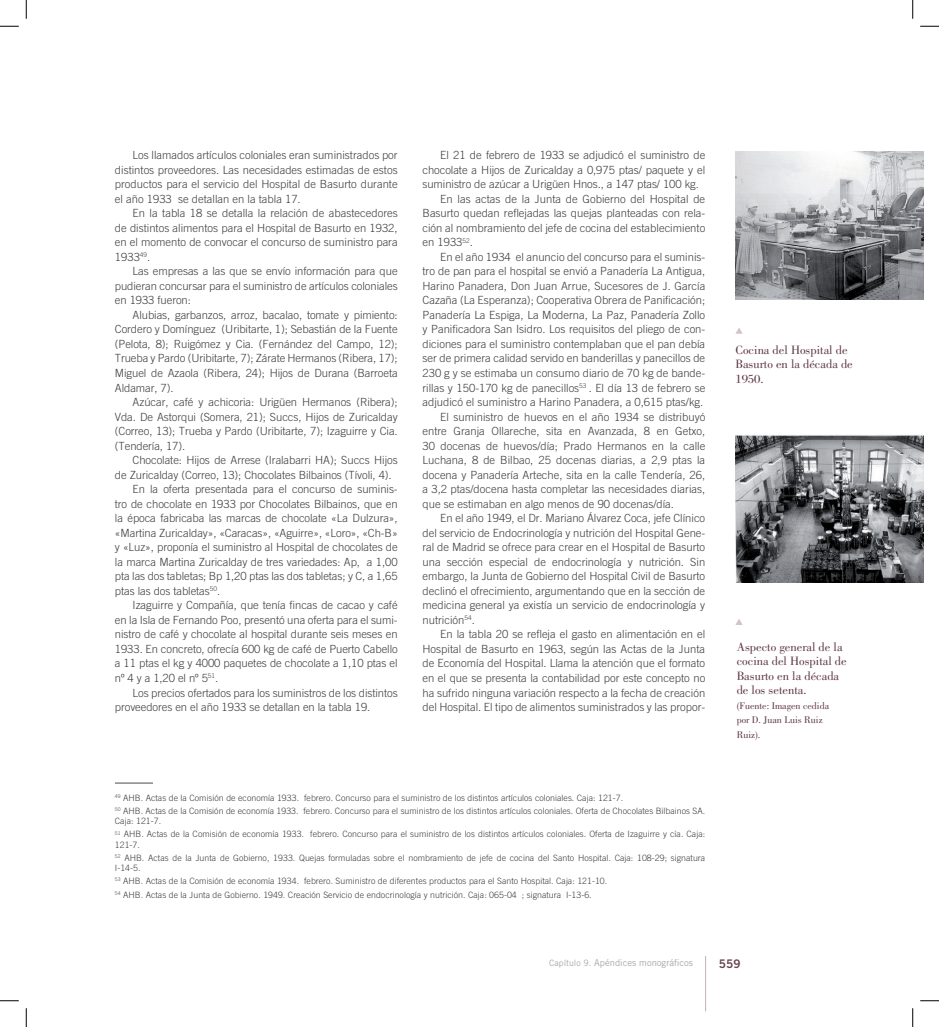
<style>
.page{position:relative;width:939px;height:1027px;background:#fff}
.page>*{position:absolute;margin:0;border:0;box-sizing:border-box;transform-origin:0 0}
._04_Pie_de_Foto_ok{font:12.5px/14.5px "Bodoni";color:#5e3744}
.t1{font:11.88px "Trade Gothic Bold Two";color:#6a454e}
._00_texto_corrido{font:300 11.25px/14.5px "Trade Gothic";letter-spacing:-.005em;color:#3e3e3f;text-align:justify}
._04_Pie_de_Foto_ok-2{font:10px/14.5px "Bodoni";color:#5e3744}
.t2{font:9.38px "Trade Gothic";color:#a7a8ac}
.Pie_de_pag{font:300 8.75px/10.2px "Trade Gothic";letter-spacing:.005em;color:#3e3e3f}
.s1{font-size:8.75px}
</style>
<div class="page">
<hr style="left:705px;top:956px;width:1px;height:55px;background:#c0aeaf">
<img style="left:735px;top:152px;width:188px;height:147px">
<img style="left:735px;top:435px;width:188px;height:147px">
<svg style="left:735px;top:328px;width:7px;height:6px"></svg>
<svg style="left:735px;top:619px;width:7px;height:6px"></svg>
<hr style="left:115px;top:783px;width:38px;height:1px;background:#4b4c4d">
<svg style="left:0;top:25px;width:19px;height:2px"></svg>
<svg style="left:920px;top:25px;width:18px;height:2px"></svg>
<svg style="left:0;top:1000px;width:19px;height:1px"></svg>
<svg style="left:920px;top:1000px;width:18px;height:1px"></svg>
<svg style="left:25px;top:0;width:2px;height:19px"></svg>
<svg style="left:25px;top:1008px;width:2px;height:19px"></svg>
<svg style="left:912px;top:0;width:1px;height:19px"></svg>
<svg style="left:912px;top:1008px;width:1px;height:19px"></svg>
<p class="_00_texto_corrido" style="left:115px;top:148px;width:284px;text-indent:18px">Los llamados artículos coloniales eran suministrados por distintos proveedores. Las necesidades estimadas de estos productos para el servicio del Hospital de Basurto durante el año 1933 se detallan en la tabla 17.</p>
<p class="_00_texto_corrido" style="left:115px;top:206px;width:284px;text-indent:18px">En la tabla 18 se detalla la relación de abastecedores de distintos alimentos para el Hospital de Basurto en 1932, en el momento de convocar el concurso de suministro para 1933<sup>49</sup>.</p>
<p class="_00_texto_corrido" style="left:115px;top:264px;width:284px;text-indent:18px">Las empresas a las que se envío información para que pudieran concursar para el suministro de artículos coloniales en 1933 fueron:</p>
<p class="_00_texto_corrido" style="left:115px;top:307px;width:284px;text-indent:18px">Alubias, garbanzos, arroz, bacalao, tomate y pimiento:<br>Cordero y Domínguez (Uribitarte, 1); Sebastián de la Fuente (Pelota, 8); Ruigómez y Cia. (Fernández del Campo, 12); Trueba y Pardo (Uribitarte, 7); Zárate Hermanos (Ribera, 17); Miguel de Azaola (Ribera, 24); Hijos de Durana (Barroeta Aldamar, 7).</p>
<p class="_00_texto_corrido" style="left:115px;top:395px;width:284px;text-indent:18px">Azúcar, café y achicoria: Urigüen Hermanos (Ribera); Vda. De Astorqui (Somera, 21); Succs, Hijos de Zuricalday (Correo, 13); Trueba y Pardo (Uribitarte, 7); Izaguirre y Cia. (Tendería, 17).</p>
<p class="_00_texto_corrido" style="left:115px;top:453px;width:284px;text-indent:18px">Chocolate: Hijos de Arrese (Iralabarri HA); Succs Hijos de Zuricalday (Correo, 13); Chocolates Bilbainos (Tívoli, 4).</p>
<p class="_00_texto_corrido" style="left:115px;top:482px;width:284px;text-indent:18px">En la oferta presentada para el concurso de suminis&shy;tro de chocolate en 1933 por Chocolates Bilbainos, que en la época fabricaba las marcas de chocolate «La Dulzura», «Martina Zuricalday», «Caracas», «Aguirre», «Loro», «Ch-B» y «Luz», proponía el suministro al Hospital de chocolates de la marca Martina Zuricalday de tres variedades: Ap, a 1,00 pta las dos tabletas; Bp 1,20 ptas las dos tabletas; y C, a 1,65 ptas las dos tabletas<sup>50</sup>.</p>
<p class="_00_texto_corrido" style="left:115px;top:598px;width:284px;text-indent:18px">Izaguirre y Compañía, que tenía fincas de cacao y café en la Isla de Fernando Poo, presentó una oferta para el sumi&shy;nistro de café y chocolate al hospital durante seis meses en 1933. En concreto, ofrecía 600 kg de café de Puerto Cabello a 11 ptas el kg y 4000 paquetes de chocolate a 1,10 ptas el nº 4 y a 1,20 el nº 5<sup>51</sup>.</p>
<p class="_00_texto_corrido" style="left:115px;top:685px;width:284px;text-indent:18px">Los precios ofertados para los suministros de los distintos proveedores en el año 1933 se detallan en la tabla 19.</p>
<p class="_00_texto_corrido" style="left:422px;top:148px;width:284px;text-indent:18px">El 21 de febrero de 1933 se adjudicó el suministro de chocolate a Hijos de Zuricalday a 0,975 ptas/ paquete y el suministro de azúcar a Urigüen Hnos., a 147 ptas/ 100 kg.</p>
<p class="_00_texto_corrido" style="left:422px;top:191px;width:284px;text-indent:18px">En las actas de la Junta de Gobierno del Hospital de Basurto quedan reflejadas las quejas planteadas con rela&shy;ción al nombramiento del jefe de cocina del establecimiento en 1933<sup>52</sup>.</p>
<p class="_00_texto_corrido" style="left:422px;top:249px;width:284px;text-indent:18px">En el año 1934 el anuncio del concurso para el suminis&shy;tro de pan para el hospital se envió a Panadería La Antigua, Harino Panadera, Don Juan Arrue, Sucesores de J. García Cazaña (La Esperanza); Cooperativa Obrera de Panificación; Panadería La Espiga, La Moderna, La Paz, Panadería Zollo y Panificadora San Isidro. Los requisitos del pliego de con&shy;diciones para el suministro contemplaban que el pan debía ser de primera calidad servido en banderillas y panecillos de 230 g y se estimaba un consumo diario de 70 kg de bande&shy;rillas y 150-170 kg de panecillos<sup>53</sup> . El día 13 de febrero se adjudicó el suministro a Harino Panadera, a 0,615 ptas/kg.</p>
<p class="_00_texto_corrido" style="left:422px;top:409px;width:284px;text-indent:18px">El suministro de huevos en el año 1934 se distribuyó entre Granja Ollareche, sita en Avanzada, 8 en Getxo, 30 docenas de huevos/día; Prado Hermanos en la calle Luchana, 8 de Bilbao, 25 docenas diarias, a 2,9 ptas la docena y Panadería Arteche, sita en la calle Tendería, 26, a 3,2 ptas/docena hasta completar las necesidades diarias, que se estimaban en algo menos de 90 docenas/día.</p>
<p class="_00_texto_corrido" style="left:422px;top:511px;width:284px;text-indent:18px">En el año 1949, el Dr. Mariano Álvarez Coca, jefe Clínico del servicio de Endocrinología y nutrición del Hospital Gene&shy;ral de Madrid se ofrece para crear en el Hospital de Basurto una sección especial de endocrinología y nutrición. Sin embargo, la Junta de Gobierno del Hospital Civil de Basurto declinó el ofrecimiento, argumentando que en la sección de medicina general ya existía un servicio de endocrinología y nutrición<sup>54</sup>.</p>
<p class="_00_texto_corrido" style="left:422px;top:627px;width:284px;text-indent:18px">En la tabla 20 se refleja el gasto en alimentación en el Hospital de Basurto en 1963, según las Actas de la Junta de Economía del Hospital. Llama la atención que el formato en el que se presenta la contabilidad por este concepto no ha sufrido ninguna variación respecto a la fecha de creación del Hospital. El tipo de alimentos suministrados y las propor-</p>
<p class="Pie_de_pag" style="left:115px;top:792px;width:509px"><sup>49</sup> AHB. Actas de la Comisión de economía 1933. febrero. Concurso para el suministro de los distintos artículos coloniales. Caja: 121-7.</p>
<p class="Pie_de_pag" style="left:115px;top:806px;width:592px"><sup>50</sup> AHB. Actas de la Comisión de economía 1933. febrero. Concurso para el suministro de los distintos artículos coloniales. Oferta de Chocolates Bilbainos SA.<br>Caja: 121-7.</p>
<p class="Pie_de_pag" style="left:115px;top:829px;width:591px"><sup>51</sup> AHB. Actas de la Comisión de economía 1933. febrero. Concurso para el suministro de los distintos artículos coloniales. Oferta de Izaguirre y cía. Caja:<br>121-7.</p>
<p class="Pie_de_pag" style="left:115px;top:852px;width:591px"><sup>52</sup> AHB. Actas de la Junta de Gobierno, 1933. Quejas formuladas sobre el nombramiento de jefe de cocina del Santo Hospital. Caja: 108-29; signatura<br>I-14-5.</p>
<p class="Pie_de_pag" style="left:115px;top:876px;width:494px"><sup>53</sup> AHB. Actas de la Comisión de economía 1934. febrero. Suministro de diferentes productos para el Santo Hospital. Caja: 121-10.</p>
<p class="Pie_de_pag" style="left:115px;top:889px;width:478px"><sup>54</sup> AHB. Actas de la Junta de Gobierno. 1949. Creación Servicio de endocrinología y nutrición. Caja: 065-04 ; signatura I-13-6.</p>
<p class="_04_Pie_de_Foto_ok" style="left:735px;top:343px;width:119px">Cocina del Hospital de<br>Basurto en la década de<br>1950.</p>
<p class="_04_Pie_de_Foto_ok" style="left:736px;top:639px;width:112px">Aspecto general de la cocina del Hospital de<br>Basurto en la década de los setenta.</p>
<p class="_04_Pie_de_Foto_ok-2" style="left:736px;top:698px;width:94px">(Fuente: Imagen cedida por D. Juan Luis Ruiz<br>Ruiz).</p>
<p class="t2" style="left:549px;top:957px;width:145px"><span class="s1">Capítulo 9.</span> Apéndices monográficos</p>
<p class="t1" style="left:718px;top:956px;width:23px">559</p>
</div>
